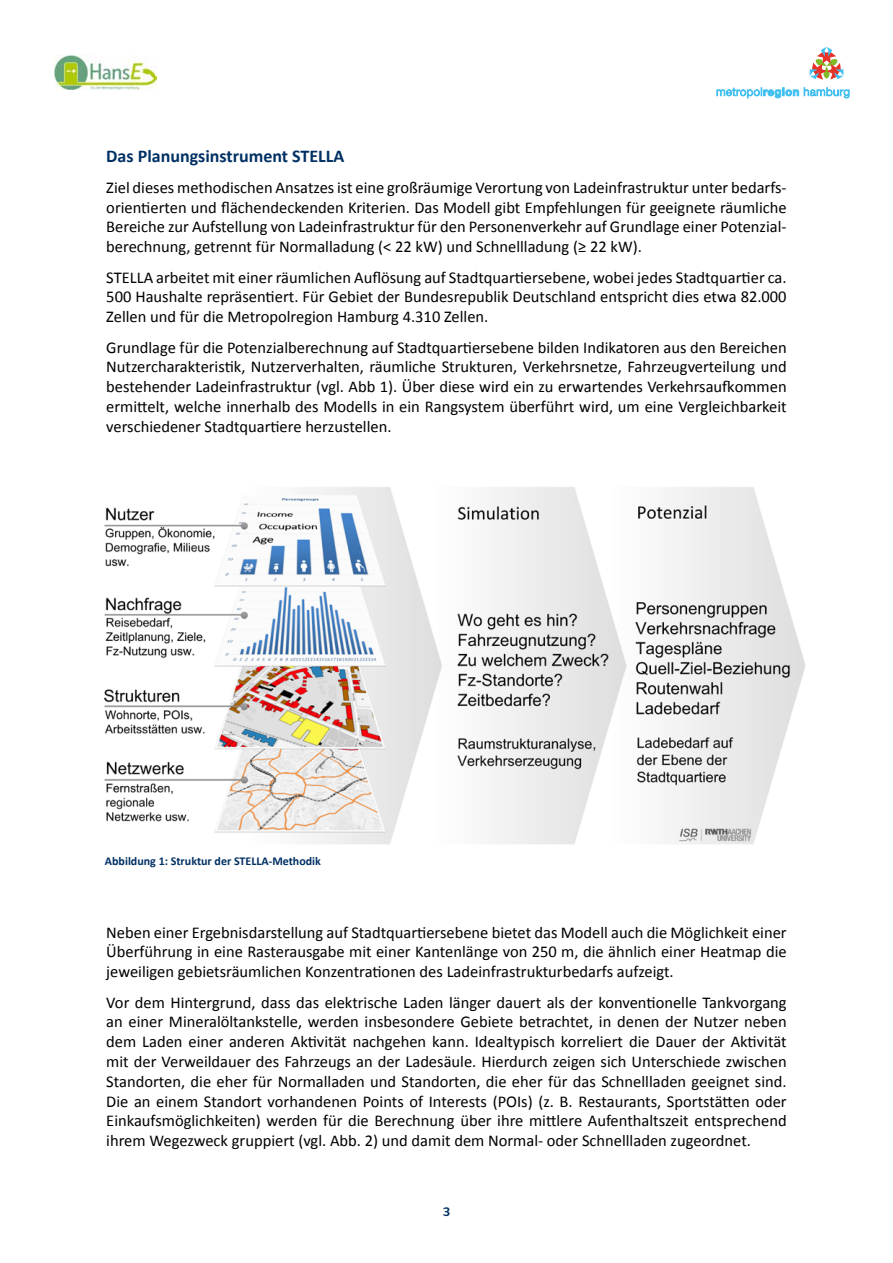
<style>
.page{position:relative;width:893px;height:1263px;background:#fff}
.page>*{position:absolute;margin:0;border:0;box-sizing:border-box;transform-origin:0 0}
.t1{font:700 18px "Calibri";color:#003063}
.t2{font:16.5px/19.8px "Calibri";color:#000;text-align:justify}
.t3{font:700 12px "Calibri";color:#003063}
.t4{font:700 12px "Hamburg Sans";color:#003063}
</style>
<div class="page">
<svg style="left:810px;top:47px;width:33px;height:33px"></svg>
<svg style="left:717px;top:88px;width:132px;height:10px"></svg>
<img style="left:54px;top:56px;width:102px;height:33px">
<img style="left:104px;top:487px;width:702px;height:357px">
<p class="t1" style="left:106px;top:145px;width:240px">Das Planungsinstrument STELLA</p>
<p class="t2" style="left:106px;top:177px;width:682px">Ziel dieses methodischen Ansatzes ist eine großräumige Verortung von Ladeinfrastruktur unter bedarfs&shy;orientierten und flächendeckenden Kriterien. Das Modell gibt Empfehlungen für geeignete räumliche Bereiche zur Aufstellung von Ladeinfrastruktur für den Personenverkehr auf Grundlage einer Potenzial&shy;berechnung, getrennt für Normalladung (&lt; 22 kW) und Schnellladung (≥ 22 kW).</p>
<p class="t2" style="left:106px;top:267px;width:682px">STELLA arbeitet mit einer räumlichen Auflösung auf Stadtquartiersebene, wobei jedes Stadtquartier ca.<br>500 Haushalte repräsentiert. Für Gebiet der Bundesrepublik Deutschland entspricht dies etwa 82.000<br>Zellen und für die Metropolregion Hamburg 4.310 Zellen.</p>
<p class="t2" style="left:106px;top:337px;width:682px">Grundlage für die Potenzialberechnung auf Stadtquartiersebene bilden Indikatoren aus den Bereichen Nutzercharakteristik, Nutzerverhalten, räumliche Strukturen, Verkehrsnetze, Fahrzeugverteilung und bestehender Ladeinfrastruktur (vgl. Abb 1). Über diese wird ein zu erwartendes Verkehrsaufkommen ermittelt, welche innerhalb des Modells in ein Rangsystem überführt wird, um eine Vergleichbarkeit verschiedener Stadtquartiere herzustellen.</p>
<p class="t3" style="left:105px;top:853px;width:218px">Abbildung 1: Struktur der STELLA-Methodik</p>
<p class="t2" style="left:106px;top:922px;width:682px">Neben einer Ergebnisdarstellung auf Stadtquartiersebene bietet das Modell auch die Möglichkeit einer Überführung in eine Rasterausgabe mit einer Kantenlänge von 250 m, die ähnlich einer Heatmap die jeweiligen gebietsräumlichen Konzentrationen des Ladeinfrastrukturbedarfs aufzeigt.</p>
<p class="t2" style="left:106px;top:992px;width:682px">Vor dem Hintergrund, dass das elektrische Laden länger dauert als der konventionelle Tankvorgang an einer Mineralöltankstelle, werden insbesondere Gebiete betrachtet, in denen der Nutzer neben dem Laden einer anderen Aktivität nachgehen kann. Idealtypisch korreliert die Dauer der Aktivität mit der Verweildauer des Fahrzeugs an der Ladesäule. Hierdurch zeigen sich Unterschiede zwischen Standorten, die eher für Normalladen und Standorten, die eher für das Schnellladen geeignet sind.<br>Die an einem Standort vorhandenen Points of Interests (POIs) (z. B. Restaurants, Sportstätten oder Einkaufsmöglichkeiten) werden für die Berechnung über ihre mittlere Aufenthaltszeit entsprechend ihrem Wegezweck gruppiert (vgl. Abb. 2) und damit dem Normal- oder Schnellladen zugeordnet.</p>
<p class="t4" style="left:443px;top:1205px;width:9px">3</p>
</div>
